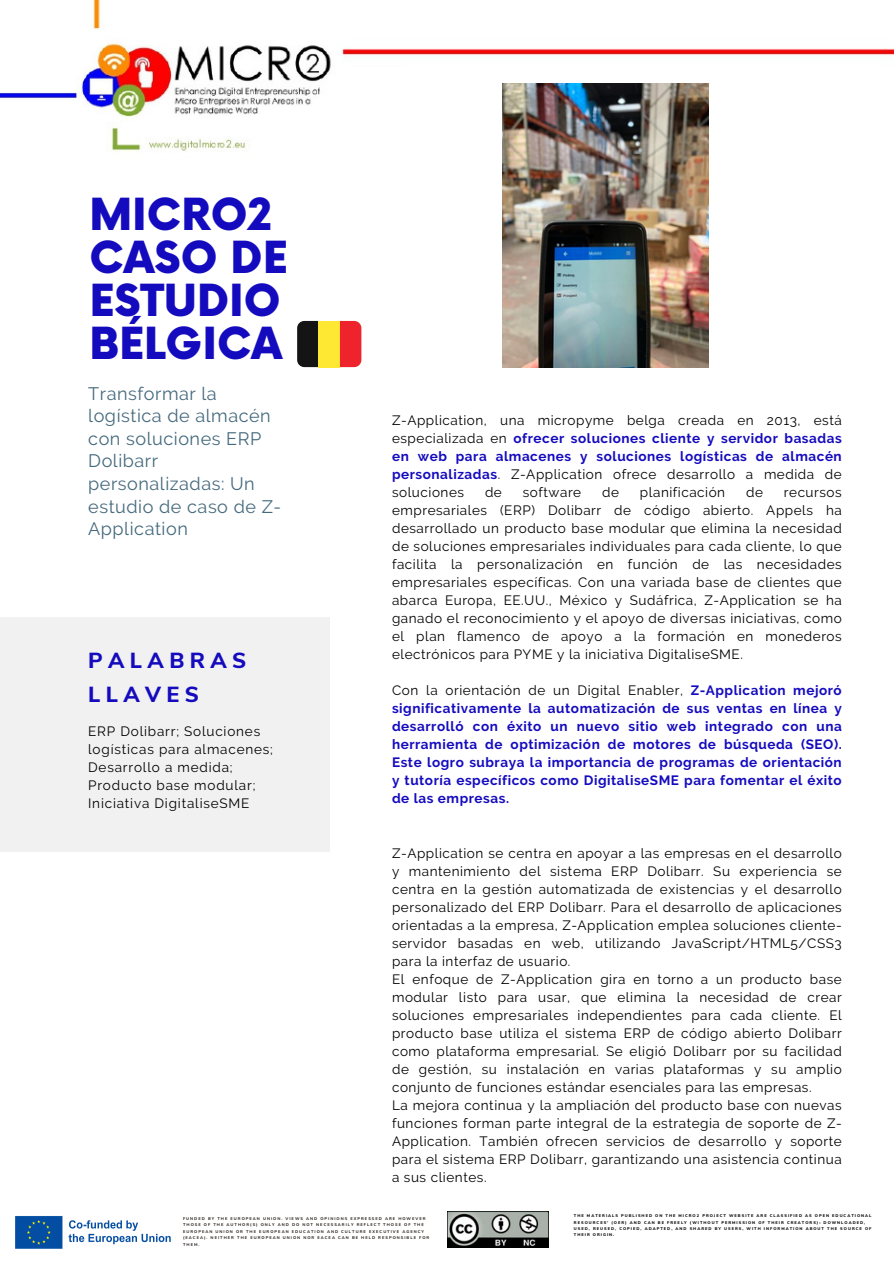
<style>
.page{position:relative;width:894px;height:1264px;background:#fff}
.page>*{position:absolute;margin:0;border:0;box-sizing:border-box;transform-origin:0 0}
.t1{font:900 43.05px/43px "Now";color:#150bbe}
.t2{font:800 21.75px/33.8px "Nunito Sans";letter-spacing:.25em;color:#150bbe}
.t3{font:18px/22.5px "Raleway";letter-spacing:.03em;color:#456a7d}
.t4{font:13.5px/18px "Raleway";letter-spacing:.04em;color:#000;text-align:justify}
.t5{font:700 13.5px/18px "Raleway";letter-spacing:.04em;color:#150bbe;text-align:justify}
.t6{font:13.5px/18px "Raleway";letter-spacing:.06em;color:#000}
.t7{font:700 4.05px/6.4px "Nunito";letter-spacing:.25em;color:#18100a}
.t8{font:800 4.05px/6.3px "Nunito Sans";letter-spacing:.25em;color:#000}
.s1{font-weight:700;color:#150bbe}
.s2{font-weight:400;color:#000}
</style>
<div class="page">
<div style="left:0;top:616px;width:329px;height:235px;background:#f1f1f1"></div>
<img style="left:0;top:0;width:893px;height:152px">
<div style="left:405px;top:65px;width:477px;height:132px;background:#fff"></div>
<img style="left:15px;top:1216px;width:156px;height:33px">
<img style="left:447px;top:1211px;width:101px;height:36px">
<svg style="left:297px;top:321px;width:21px;height:46px"></svg>
<div style="left:318px;top:321px;width:22px;height:46px;background:#fee833"></div>
<svg style="left:340px;top:321px;width:21px;height:46px"></svg>
<img style="left:503px;top:83px;width:204px;height:284px">
<p class="t1" style="left:89px;top:195px;width:200px">MICRO2<br>CASO DE<br>ESTUDIO</p>
<p class="t1" style="left:89px;top:324px;width:194px">BÉLGICA</p>
<p class="t3" style="left:88px;top:382px;width:194px">Transformar la logística de almacén con soluciones ERP<br>Dolibarr personalizadas: Un estudio de caso de Z-<br>Application</p>
<p class="t2" style="left:88px;top:644px;width:160px">PALABRAS<br>LLAVES</p>
<p class="t6" style="left:88px;top:722px;width:186px">ERP Dolibarr; Soluciones logísticas para almacenes;<br>Desarrollo a medida;<br>Producto base modular;<br>Iniciativa DigitaliseSME</p>
<p class="t4" style="left:392px;top:411px;width:451px">Z-Application, una micropyme belga creada en 2013, está especializada en <span class="s1">ofrecer soluciones cliente y servidor basadas en web para almacenes y soluciones logísticas de almacén personalizadas</span>. Z-Application ofrece desarrollo a medida de soluciones</p>
<p class="t4" style="left:485px;top:483px;width:18px">de</p>
<p class="t4" style="left:522px;top:483px;width:60px">software</p>
<p class="t4" style="left:602px;top:483px;width:18px">de</p>
<p class="t4" style="left:639px;top:483px;width:87px">planificación</p>
<p class="t4" style="left:745px;top:483px;width:18px">de</p>
<p class="t4" style="left:392px;top:483px;width:451px;text-indent:392px">recursos empresariales (ERP) Dolibarr de código abierto. Appels ha desarrollado un producto base modular que elimina la necesidad de soluciones empresariales individuales para cada cliente, lo que facilita la personalización en función de las necesidades empresariales específicas. Con una variada base de clientes que abarca Europa, EE.UU., México y Sudáfrica, Z-Application se ha ganado el reconocimiento y el apoyo de diversas iniciativas, como el plan flamenco de apoyo a la formación en monederos electrónicos para PYME y la iniciativa DigitaliseSME.</p>
<p class="t5" style="left:392px;top:681px;width:451px"><span class="s2">Con la orientación de un Digital Enabler,</span> Z-Application mejoró significativamente la automatización de sus ventas en línea y desarrolló con éxito un nuevo sitio web integrado con una herramienta de optimización de motores de búsqueda (SEO).<br>Este logro subraya la importancia de programas de orientación y tutoría específicos como DigitaliseSME para fomentar el éxito de las empresas.</p>
<p class="t4" style="left:392px;top:843px;width:451px">Z-Application se centra en apoyar a las empresas en el desarrollo y mantenimiento del sistema ERP Dolibarr. Su experiencia se centra en la gestión automatizada de existencias y el desarrollo personalizado del ERP Dolibarr. Para el desarrollo de aplicaciones orientadas a la empresa, Z-Application emplea soluciones cliente&shy;servidor basadas en web, utilizando JavaScript/HTML5/CSS3 para la interfaz de usuario.</p>
<p class="t4" style="left:392px;top:969px;width:451px">El enfoque de Z-Application gira en torno a un producto base modular listo para usar, que elimina la necesidad de crear soluciones empresariales independientes para cada cliente. El producto base utiliza el sistema ERP de código abierto Dolibarr como plataforma empresarial. Se eligió Dolibarr por su facilidad de gestión, su instalación en varias plataformas y su amplio conjunto de funciones estándar esenciales para las empresas.</p>
<p class="t4" style="left:392px;top:1096px;width:451px">La mejora continua y la ampliación del producto base con nuevas funciones forman parte integral de la estrategia de soporte de Z-Application. También ofrecen servicios de desarrollo y soporte para el sistema ERP Dolibarr, garantizando una asistencia continua a sus clientes.</p>
<p class="t7" style="left:183px;top:1215px;width:248px">FUNDED BY THE EUROPEAN UNION. VIEWS AND OPINIONS EXPRESSED ARE HOWEVER THOSE OF THE AUTHOR(S) ONLY AND DO NOT NECESSARILY REFLECT THOSE OF THE EUROPEAN UNION OR THE EUROPEAN EDUCATION AND CULTURE EXECUTIVE AGENCY (EACEA). NEITHER THE EUROPEAN UNION NOR EACEA CAN BE HELD RESPONSIBLE FOR THEM.</p>
<p class="t8" style="left:573px;top:1212px;width:299px">THE MATERIALS PUBLISHED ON THE MICRO2 PROJECT WEBSITE ARE CLASSIFIED AS OPEN EDUCATIONAL RESOURCES' (OER) AND CAN BE FREELY (WITHOUT PERMISSION OF THEIR CREATORS): DOWNLOADED, USED, REUSED, COPIED, ADAPTED, AND SHARED BY USERS, WITH INFORMATION ABOUT THE SOURCE OF THEIR ORIGIN.</p>
</div>
